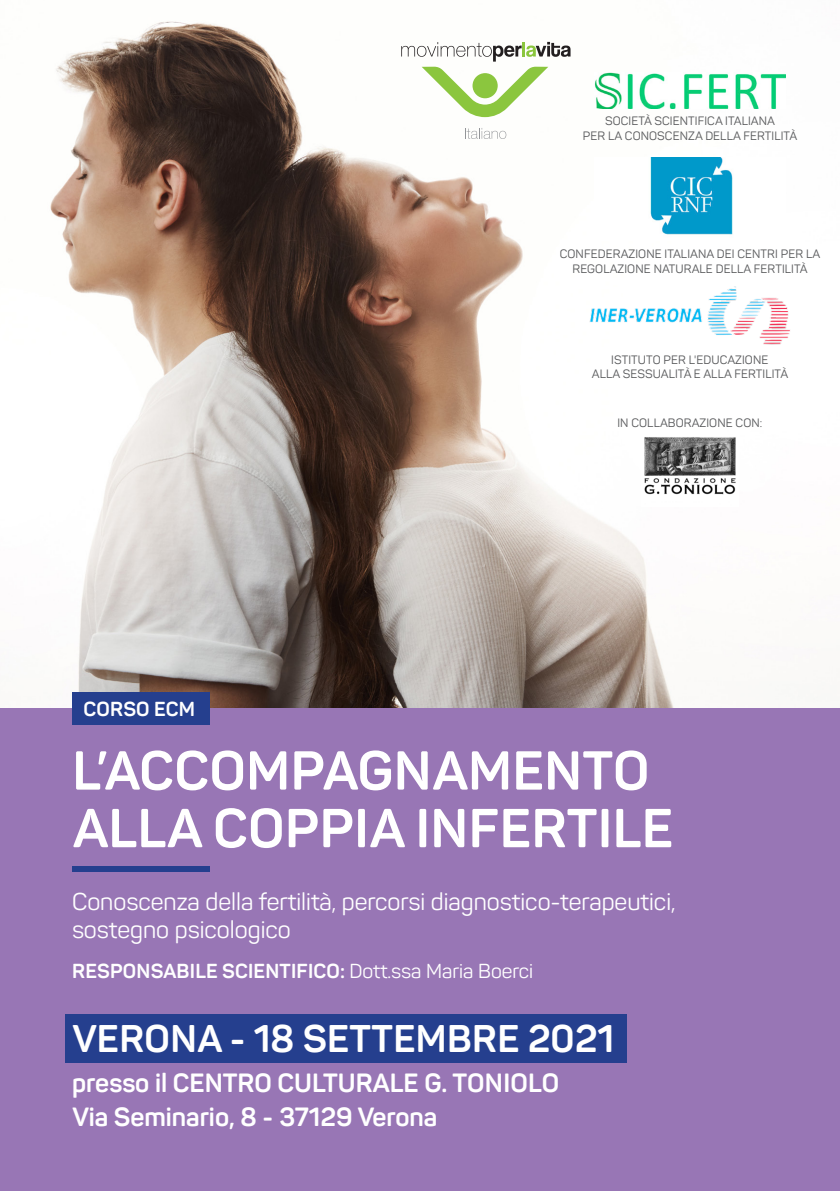
<style>
.page{position:relative;width:840px;height:1191px;background:#fff}
.page>*{position:absolute;margin:0;border:0;box-sizing:border-box;transform-origin:0 0}
.t1{font:700 54px "Panton";letter-spacing:.01em;color:#fff}
.t2{font:700 38px "Panton";letter-spacing:.01em;color:#fff}
.t3{font:700 26px "Panton";color:#fff}
.t4{font:24px "Panton";color:#fff}
.t5{font:700 20px "Panton";letter-spacing:.01em;color:#fff}
.t6{font:12px "Panton";letter-spacing:.01em;color:#57585a}
.s1{font-weight:400}
</style>
<div class="page">
<img style="left:0;top:21px;width:839px;height:688px">
<div style="left:0;top:709px;width:839px;height:482px;background:#9876b5"></div>
<div style="left:65px;top:1014px;width:561px;height:48px;background:#253f8e"></div>
<div style="left:72px;top:692px;width:138px;height:32px;background:#253f8e"></div>
<div style="left:72px;top:866px;width:138px;height:6px;background:#253f8e"></div>
<svg style="left:401px;top:42px;width:169px;height:75px"></svg>
<svg style="left:464px;top:128px;width:42px;height:11px"></svg>
<img style="left:594px;top:72px;width:190px;height:37px">
<img style="left:594px;top:157px;width:190px;height:84px">
<img style="left:589px;top:280px;width:200px;height:67px">
<img style="left:641px;top:435px;width:96px;height:71px">
<p class="t6" style="left:604px;top:114px;width:171px">SOCIETÀ SCIENTIFICA ITALIANA</p>
<p class="t6" style="left:582px;top:128px;width:215px">PER LA CONOSCENZA DELLA FERTILITÀ</p>
<p class="t6" style="left:559px;top:247px;width:262px">CONFEDERAZIONE ITALIANA DEI CENTRI PER LA</p>
<p class="t6" style="left:572px;top:261px;width:236px">REGOLAZIONE NATURALE DELLA FERTILITÀ</p>
<p class="t5" style="left:83px;top:696px;width:113px">CORSO ECM</p>
<p class="t6" style="left:611px;top:352px;width:158px">ISTITUTO PER L'EDUCAZIONE</p>
<p class="t6" style="left:591px;top:367px;width:197px">ALLA SESSUALITÀ E ALLA FERTILITÀ</p>
<p class="t6" style="left:617px;top:415px;width:146px">IN COLLABORAZIONE CON:</p>
<p class="t1" style="left:72px;top:737px;width:578px">L’ACCOMPAGNAMENTO</p>
<p class="t1" style="left:72px;top:794px;width:602px">ALLA COPPIA INFERTILE</p>
<p class="t4" style="left:72px;top:886px;width:604px">Conoscenza della fertilità, percorsi diagnostico-terapeutici,</p>
<p class="t4" style="left:72px;top:915px;width:220px">sostegno psicologico</p>
<p class="t5" style="left:72px;top:958px;width:462px">RESPONSABILE SCIENTIFICO: <span class="s1">Dott.ssa Maria Boerci</span></p>
<p class="t2" style="left:72px;top:1015px;width:543px">VERONA - 18 SETTEMBRE 2021</p>
<p class="t3" style="left:72px;top:1066px;width:488px">presso il CENTRO CULTURALE G. TONIOLO</p>
<p class="t3" style="left:72px;top:1100px;width:366px">Via Seminario, 8 - 37129 Verona</p>
</div>
